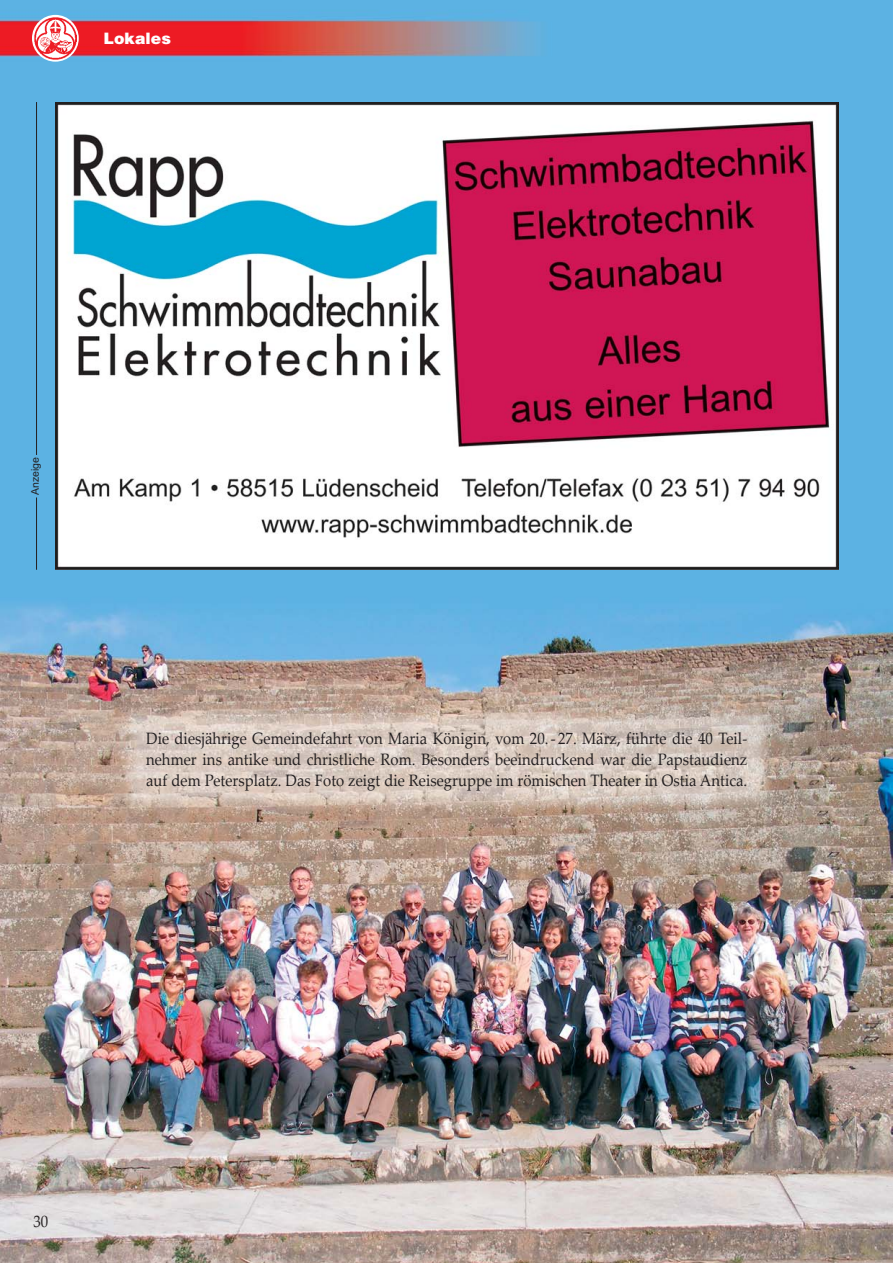
<style>
.page{position:relative;width:893px;height:1263px;background:#fff}
.page>*{position:absolute;margin:0;border:0;box-sizing:border-box;transform-origin:0 0}
.t1{font:16.5px/21px "Palatino Linotype";color:#231f20;text-align:justify;scale:.9 1}
.t2{font:900 15.75px "Helvetica";color:#fff}
.t3{font:10.5px "Arial";color:#231f20}
</style>
<div class="page">
<img style="left:0;top:0;width:892px;height:1263px">
<svg style="left:32px;top:15px;width:47px;height:47px"></svg>
<img style="left:34px;top:17px;width:43px;height:43px">
<img style="left:55px;top:102px;width:783px;height:468px">
<hr style="left:36px;top:102px;width:1px;height:353px;background:#231f20">
<hr style="left:36px;top:497px;width:1px;height:73px;background:#231f20">
<p class="t2" style="left:104px;top:32px;width:69px">Lokales</p>
<p class="t3" style="left:31px;top:495px;width:39px;rotate:-90deg">Anzeige</p>
<p class="t1" style="left:146px;top:730px;width:669px">Die diesjährige Gemeindefahrt von Maria Königin, vom 20. - 27. März, führte die 40 Teil&shy;nehmer ins antike und christliche Rom. Besonders beeindruckend war die Papstaudienz auf dem Petersplatz. Das Foto zeigt die Reisegruppe im römischen Theater in Ostia Antica.</p>
<p class="t1" style="left:33px;top:1213px;width:18px">30</p>
</div>
